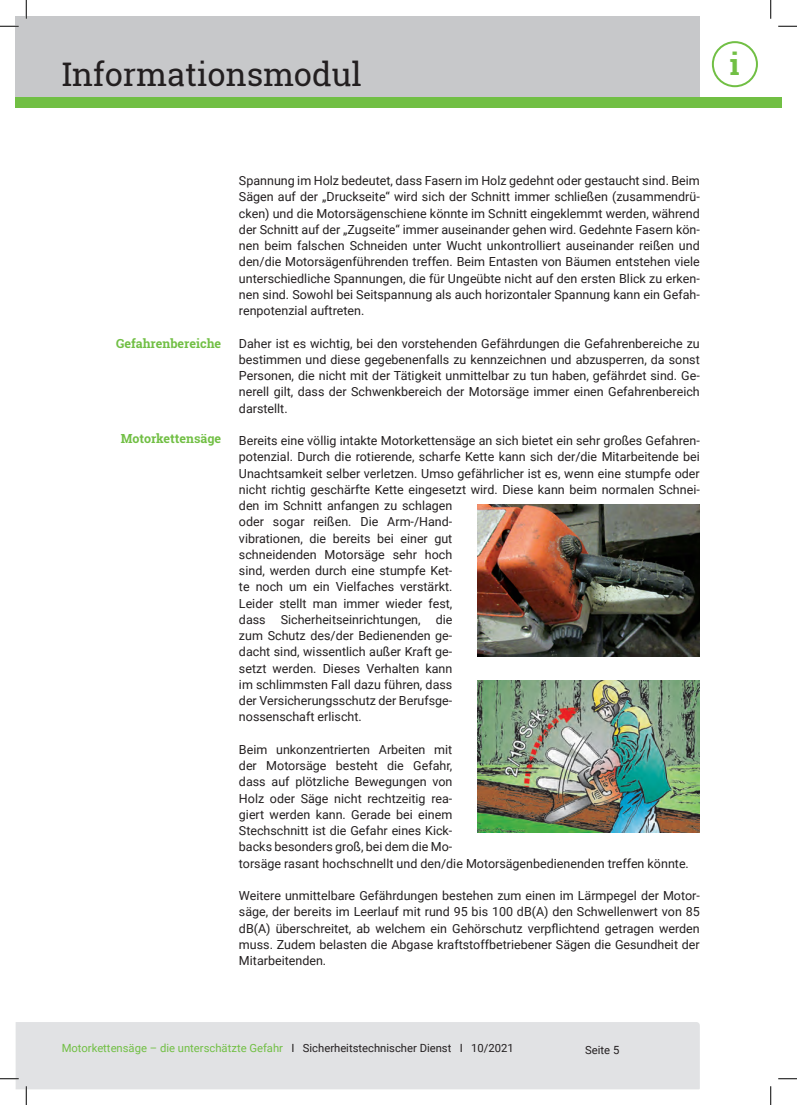
<style>
.page{position:relative;width:797px;height:1105px;background:#fff}
.page>*{position:absolute;margin:0;border:0;box-sizing:border-box;transform-origin:0 0}
.t1{font:32.5px "Roboto Slab";color:#231f20}
.t2{font:700 30px "Roboto Slab";color:#71bf44}
.t3{font:12.5px/16.2px "Roboto";color:#231f20;text-align:justify}
.t4{font:700 12.5px "Roboto Slab";color:#71bf44}
.t5{font:11.25px "Roboto";color:#71bf44}
.t6{font:11.25px "Roboto";color:#231f20}
.s1{color:#231f20}
</style>
<div class="page">
<div style="left:16px;top:16px;width:765px;height:86px;background:#c7c8ca"></div>
<div style="left:699px;top:16px;width:82px;height:86px;background:#fff"></div>
<div style="left:16px;top:97px;width:765px;height:11px;background:#71bf44"></div>
<div style="left:712px;top:41px;width:46px;height:46px;border:2px solid #71bf44;border-radius:50%"></div>
<div style="left:16px;top:1022px;width:683px;height:67px;background:#e1e2e4"></div>
<img style="left:477px;top:505px;width:222px;height:152px">
<img style="left:477px;top:681px;width:222px;height:152px">
<svg style="left:0;top:25px;width:19px;height:2px"></svg>
<svg style="left:778px;top:25px;width:19px;height:2px"></svg>
<svg style="left:0;top:1078px;width:19px;height:1px"></svg>
<svg style="left:778px;top:1078px;width:19px;height:1px"></svg>
<svg style="left:25px;top:0;width:2px;height:19px"></svg>
<svg style="left:25px;top:1086px;width:2px;height:19px"></svg>
<svg style="left:770px;top:0;width:1px;height:19px"></svg>
<svg style="left:770px;top:1086px;width:1px;height:19px"></svg>
<h1 class="t1" style="left:62px;top:52px;width:301px">Informationsmodul</h1>
<h2 class="t2" style="left:729px;top:43px;width:11px">i</h2>
<p class="t4" style="left:116px;top:335px;width:106px">Gefahrenbereiche</p>
<p class="t4" style="left:121px;top:430px;width:102px">Motorkettensäge</p>
<p class="t3" style="left:239px;top:172px;width:462px">Spannung im Holz bedeutet, dass Fasern im Holz gedehnt oder gestaucht sind. Beim Sägen auf der „Druckseite“ wird sich der Schnitt immer schließen (zusammendrü&shy;cken) und die Motorsägenschiene könnte im Schnitt eingeklemmt werden, während der Schnitt auf der „Zugseite“ immer auseinander gehen wird. Gedehnte Fasern kön&shy;nen beim falschen Schneiden unter Wucht unkontrolliert auseinander reißen und den/die Motorsägenführenden treffen. Beim Entasten von Bäumen entstehen viele unterschiedliche Spannungen, die für Ungeübte nicht auf den ersten Blick zu erken&shy;nen sind. Sowohl bei Seitspannung als auch horizontaler Spannung kann ein Gefah&shy;renpotenzial auftreten.</p>
<p class="t3" style="left:239px;top:334px;width:462px">Daher ist es wichtig, bei den vorstehenden Gefährdungen die Gefahrenbereiche zu bestimmen und diese gegebenenfalls zu kennzeichnen und abzusperren, da sonst Personen, die nicht mit der Tätigkeit unmittelbar zu tun haben, gefährdet sind. Ge&shy;nerell gilt, dass der Schwenkbereich der Motorsäge immer einen Gefahrenbereich darstellt.</p>
<p class="t3" style="left:239px;top:432px;width:462px;text-align:left">Bereits eine völlig intakte Motorkettensäge an sich bietet ein sehr großes Gefahren&shy;potenzial. Durch die rotierende, scharfe Kette kann sich der/die Mitarbeitende bei Unachtsamkeit selber verletzen. Umso gefährlicher ist es, wenn eine stumpfe oder nicht richtig geschärfte Kette eingesetzt wird. Diese kann beim normalen Schnei&shy;den im Schnitt anfangen zu schlagen<br>oder sogar reißen. Die Arm-/Hand-<br>vibrationen, die bereits bei einer gut<br>schneidenden Motorsäge sehr hoch<br>sind, werden durch eine stumpfe Ket-<br>te noch um ein Vielfaches verstärkt.<br>Leider stellt man immer wieder fest,<br>dass Sicherheitseinrichtungen, die<br>zum Schutz des/der Bedienenden ge-<br>dacht sind, wissentlich außer Kraft ge-<br>setzt werden. Dieses Verhalten kann<br>im schlimmsten Fall dazu führen, dass<br>der Versicherungsschutz der Berufsge-<br>nossenschaft erlischt.</p>
<p class="t3" style="left:239px;top:741px;width:451px;text-align:left">Beim unkonzentrierten Arbeiten mit<br>der Motorsäge besteht die Gefahr,<br>dass auf plötzliche Bewegungen von<br>Holz oder Säge nicht rechtzeitig rea-<br>giert werden kann. Gerade bei einem<br>Stechschnitt ist die Gefahr eines Kick-<br>backs besonders groß, bei dem die Mo-<br>torsäge rasant hochschnellt und den/die Motorsägenbedienenden treffen könnte.</p>
<p class="t3" style="left:239px;top:887px;width:462px">Weitere unmittelbare Gefährdungen bestehen zum einen im Lärmpegel der Motor&shy;säge, der bereits im Leerlauf mit rund 95 bis 100 dB(A) den Schwellenwert von 85 dB(A) überschreitet, ab welchem ein Gehörschutz verpflichtend getragen werden muss. Zudem belasten die Abgase kraftstoffbetriebener Sägen die Gesundheit der Mitarbeitenden.</p>
<p class="t5" style="left:62px;top:1040px;width:453px">Motorkettensäge – die unterschätzte Gefahr <span class="s1">I Sicherheitstechnischer Dienst I 10/2021</span></p>
<p class="t6" style="left:585px;top:1042px;width:36px">Seite 5</p>
</div>
